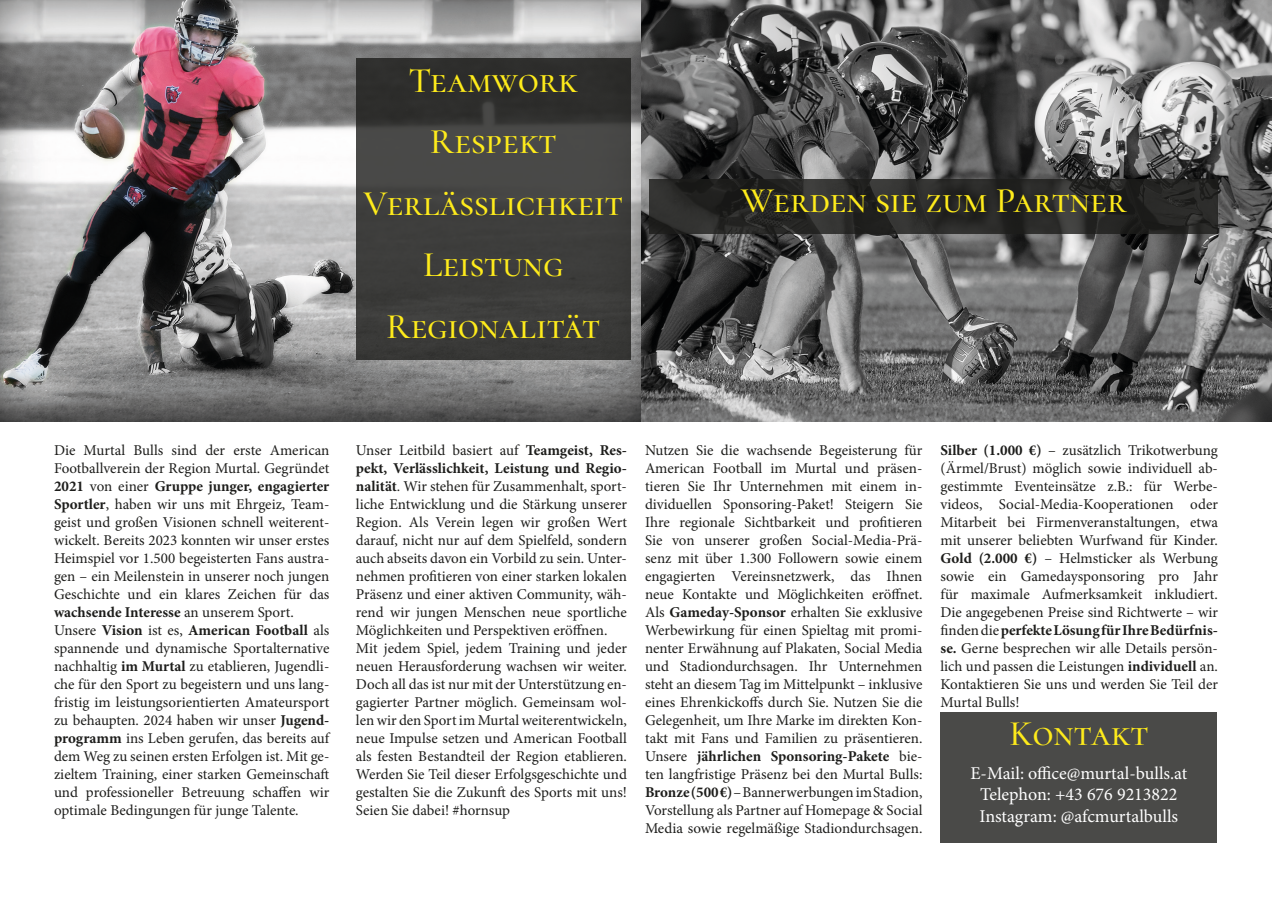
<style>
.page{position:relative;width:1272px;height:902px;background:#fff}
.page>*{position:absolute;margin:0;border:0;box-sizing:border-box;transform-origin:0 0}
.t1{font:500 36px "Cormorant Garamond";color:#feeb1b}
.t2{font:18px "Minion Pro";color:#fff}
.t3{font:15px/18px "Minion Pro";color:#1d1d1b;text-align:justify}
.s1{font-weight:700}
</style>
<div class="page">
<img style="left:0;top:0;width:1271px;height:421px">
<svg style="left:649px;top:179px;width:568px;height:54px;background:#282826"></svg>
<svg style="left:356px;top:58px;width:274px;height:301px;background:#3c3c3a"></svg>
<div style="left:940px;top:712px;width:277px;height:130px;background:#4a4a48"></div>
<p class="t1" style="left:408px;top:58px;width:171px">Teamwork</p>
<p class="t1" style="left:430px;top:120px;width:128px">Respekt</p>
<p class="t1" style="left:363px;top:181px;width:261px">Verlässlichkeit</p>
<p class="t1" style="left:423px;top:243px;width:142px">Leistung</p>
<p class="t1" style="left:386px;top:304px;width:215px">Regionalität</p>
<p class="t1" style="left:740px;top:179px;width:387px">Werden sie zum Partner</p>
<p class="t3" style="left:54px;top:441px;width:277px">Die Murtal Bulls sind der erste American Footballverein der Region Murtal. Gegründet <span class="s1">2021</span> von einer <span class="s1">Gruppe junger, engagierter Sportler</span>, haben wir uns mit Ehrgeiz, Team&shy;geist und großen Visionen schnell weiterent&shy;wickelt. Bereits 2023 konnten wir unser erstes Heimspiel vor 1.500 begeisterten Fans austra&shy;gen – ein Meilenstein in unserer noch jungen Geschichte und ein klares Zeichen für das <span class="s1">wachsende Interesse</span> an unserem Sport.</p>
<p class="t3" style="left:54px;top:621px;width:277px">Unsere <span class="s1">Vision</span> ist es, <span class="s1">American Football</span> als spannende und dynamische Sportalternative nachhaltig <span class="s1">im Murtal</span> zu etablieren, Jugendli&shy;che für den Sport zu begeistern und uns lang&shy;fristig im leistungsorientierten Amateursport zu behaupten. 2024 haben wir unser <span class="s1">Jugend&shy;programm</span> ins Leben gerufen, das bereits auf dem Weg zu seinen ersten Erfolgen ist. Mit ge&shy;zieltem Training, einer starken Gemeinschaft und professioneller Betreuung schaffen wir optimale Bedingungen für junge Talente.</p>
<p class="t3" style="left:356px;top:441px;width:272px">Unser Leitbild basiert auf <span class="s1">Teamgeist, Res&shy;pekt, Verlässlichkeit, Leistung und Regio&shy;nalität</span>. Wir stehen für Zusammenhalt, sport&shy;liche Entwicklung und die Stärkung unserer Region. Als Verein legen wir großen Wert darauf, nicht nur auf dem Spielfeld, sondern auch abseits davon ein Vorbild zu sein. Unter&shy;nehmen profitieren von einer starken lokalen Präsenz und einer aktiven Community, wäh&shy;rend wir jungen Menschen neue sportliche Möglichkeiten und Perspektiven eröffnen.</p>
<p class="t3" style="left:356px;top:639px;width:272px">Mit jedem Spiel, jedem Training und jeder neuen Herausforderung wachsen wir weiter.<br>Doch all das ist nur mit der Unterstützung en&shy;gagierter Partner möglich. Gemeinsam wol&shy;len wir den Sport im Murtal weiterentwickeln, neue Impulse setzen und American Football als festen Bestandteil der Region etablieren.<br>Werden Sie Teil dieser Erfolgsgeschichte und gestalten Sie die Zukunft des Sports mit uns!<br>Seien Sie dabei! #hornsup</p>
<p class="t3" style="left:645px;top:441px;width:279px">Nutzen Sie die wachsende Begeisterung für American Football im Murtal und präsen&shy;tieren Sie Ihr Unternehmen mit einem in&shy;dividuellen Sponsoring-Paket! Steigern Sie Ihre regionale Sichtbarkeit und profitieren Sie von unserer großen Social-Media-Prä&shy;senz mit über 1.300 Followern sowie einem engagierten Vereinsnetzwerk, das Ihnen neue Kontakte und Möglichkeiten eröffnet.<br>Als <span class="s1">Gameday-Sponsor</span> erhalten Sie exklusive Werbewirkung für einen Spieltag mit promi&shy;nenter Erwähnung auf Plakaten, Social Media und Stadiondurchsagen. Ihr Unternehmen steht an diesem Tag im Mittelpunkt – inklusive eines Ehrenkickoffs durch Sie. Nutzen Sie die Gelegenheit, um Ihre Marke im direkten Kon&shy;takt mit Fans und Familien zu präsentieren.<br>Unsere <span class="s1">jährlichen Sponsoring-Pakete</span> bie&shy;ten langfristige Präsenz bei den Murtal Bulls:<br><span class="s1">Bronze (500 €)</span> – Bannerwerbungen im Stadion, Vorstellung als Partner auf Homepage &amp; Social Media sowie regelmäßige Stadiondurchsagen.</p>
<p class="t3" style="left:940px;top:441px;width:279px"><span class="s1">Silber (1.000 €)</span> – zusätzlich Trikotwerbung (Ärmel/Brust) möglich sowie individuell ab&shy;gestimmte Eventeinsätze z.B.: für Werbe&shy;videos, Social-Media-Kooperationen oder Mitarbeit bei Firmenveranstaltungen, etwa mit unserer beliebten Wurfwand für Kinder.<br><span class="s1">Gold (2.000 €)</span> – Helmsticker als Werbung sowie ein Gamedaysponsoring pro Jahr für maximale Aufmerksamkeit inkludiert.<br>Die angegebenen Preise sind Richtwerte – wir finden die <span class="s1">perfekte Lösung für Ihre Bedürfnis&shy;se.</span> Gerne besprechen wir alle Details persön&shy;lich und passen die Leistungen <span class="s1">individuell</span> an.<br>Kontaktieren Sie uns und werden Sie Teil der Murtal Bulls!</p>
<p class="t1" style="left:1009px;top:711px;width:140px">Kontakt</p>
<p class="t2" style="left:970px;top:760px;width:218px">E-Mail: office@murtal-bulls.at</p>
<p class="t2" style="left:980px;top:782px;width:199px">Telephon: +43 676 9213822</p>
<p class="t2" style="left:979px;top:804px;width:200px">Instagram: @afcmurtalbulls</p>
</div>
